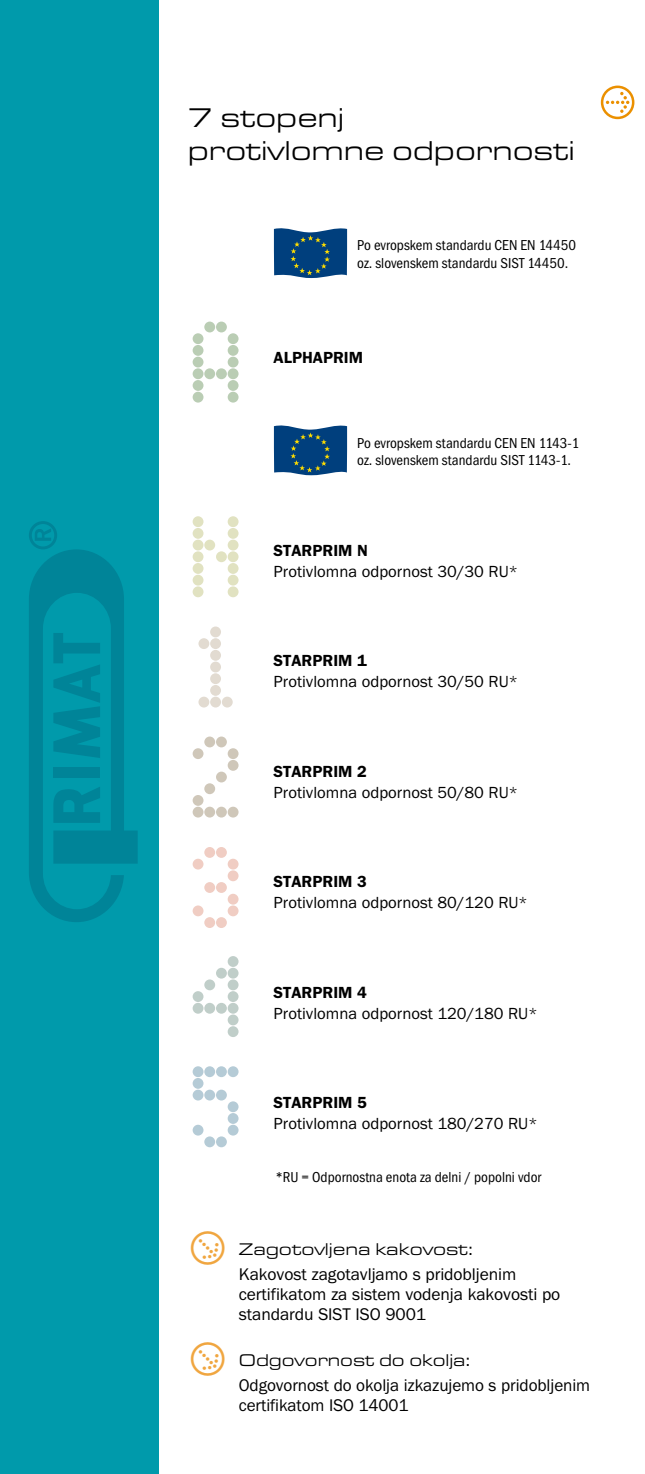
<style>
.page{position:relative;width:645px;height:1474px;background:#fff}
.page>*{position:absolute;margin:0;border:0;box-sizing:border-box;transform-origin:0 0}
.t1{font:118.12px "Dot Matrix Two Narrow";color:#e2dbd1}
.t2{font:118.12px "Dot Matrix Two Narrow";color:#cfc7b9}
.t3{font:118.12px "Dot Matrix Two Narrow";color:#f0cdc3}
.t4{font:118.12px "Dot Matrix Two Narrow";color:#c0cec9}
.t5{font:118.12px "Dot Matrix Two Narrow";color:#b5cbd6}
.t6{font:118.12px "Dot Matrix Two Narrow";color:#e1e2c1}
.t7{font:118.12px "Dot Matrix Two Narrow";color:#bacdb4}
.t8{font:42px "Button Bonus Circle Positive";color:#f0a640}
.t9{font:28px/33.2px "Eurostile TCE Regu Exte";letter-spacing:-.005em;color:#000}
.t10{font:17.5px/20.1px "Franklin Got Itc TCE";letter-spacing:-.005em;color:#000}
.t11{font:17.5px "Eurostile TCE Regu Exte";letter-spacing:-.005em;color:#000}
.t12{font:16.62px "Franklin Got Itc TCE";color:#000}
.t13{font:600 16.62px "Franklin Got Itc TCE";color:#000}
.t14{font:condensed 14.88px/17.5px "Franklin Got Itc TCE";color:#000}
</style>
<div class="page">
<div style="left:0;top:0;width:159px;height:1473px;background:#009aab"></div>
<svg style="left:274px;top:425px;width:73px;height:50px;background:#1d5482"></svg>
<svg style="left:274px;top:228px;width:73px;height:50px;background:#1d5482"></svg>
<svg style="left:29px;top:549px;width:109px;height:373px"></svg>
<svg style="left:29px;top:521px;width:28px;height:28px"></svg>
<svg style="left:601px;top:86px;width:33px;height:33px"></svg>
<h3 class="t9" style="left:188px;top:101px;width:389px">7 stopenj<br>protivlomne odpornosti</h3>
<h1 class="t7" style="left:187px;top:298px;width:59px">A</h1>
<h1 class="t6" style="left:187px;top:493px;width:59px">N</h1>
<h1 class="t1" style="left:193px;top:603px;width:48px">1</h1>
<h1 class="t2" style="left:187px;top:713px;width:59px">2</h1>
<h1 class="t3" style="left:187px;top:823px;width:59px">3</h1>
<h1 class="t4" style="left:187px;top:932px;width:59px">4</h1>
<h1 class="t5" style="left:187px;top:1042px;width:59px">5</h1>
<p class="t14" style="left:357px;top:237px;width:220px">Po evropskem standardu CEN EN 14450 oz. slovenskem standardu SIST 14450.</p>
<p class="t13" style="left:274px;top:348px;width:91px">ALPHAPRIM</p>
<p class="t14" style="left:357px;top:434px;width:224px">Po evropskem standardu CEN EN 1143-1 oz. slovenskem standardu SIST 1143-1.</p>
<p class="t13" style="left:274px;top:541px;width:96px">STARPRIM N</p>
<p class="t12" style="left:274px;top:562px;width:246px">Protivlomna odpornost 30/30 RU*</p>
<p class="t13" style="left:274px;top:651px;width:95px">STARPRIM 1</p>
<p class="t12" style="left:274px;top:672px;width:246px">Protivlomna odpornost 30/50 RU*</p>
<p class="t13" style="left:274px;top:761px;width:95px">STARPRIM 2</p>
<p class="t12" style="left:274px;top:782px;width:246px">Protivlomna odpornost 50/80 RU*</p>
<p class="t13" style="left:274px;top:871px;width:95px">STARPRIM 3</p>
<p class="t12" style="left:274px;top:892px;width:255px">Protivlomna odpornost 80/120 RU*</p>
<p class="t13" style="left:274px;top:983px;width:95px">STARPRIM 4</p>
<p class="t12" style="left:274px;top:1004px;width:265px">Protivlomna odpornost 120/180 RU*</p>
<p class="t13" style="left:274px;top:1093px;width:95px">STARPRIM 5</p>
<p class="t12" style="left:274px;top:1114px;width:265px">Protivlomna odpornost 180/270 RU*</p>
<p class="t14" style="left:275px;top:1168px;width:267px">*RU = Odpornostna enota za delni / popolni vdor</p>
<h2 class="t8" style="left:187px;top:1229px;width:43px">F</h2>
<h2 class="t8" style="left:187px;top:1340px;width:43px">F</h2>
<p class="t11" style="left:239px;top:1239px;width:236px">Zagotovljena kakovost:</p>
<p class="t10" style="left:239px;top:1263px;width:323px">Kakovost zagotavljamo s pridobljenim certifikatom za sistem vodenja kakovosti po standardu SIST ISO 9001</p>
<p class="t11" style="left:239px;top:1350px;width:233px">Odgovornost do okolja:</p>
<p class="t10" style="left:239px;top:1375px;width:353px">Odgovornost do okolja izkazujemo s pridobljenim certifikatom ISO 14001</p>
</div>
